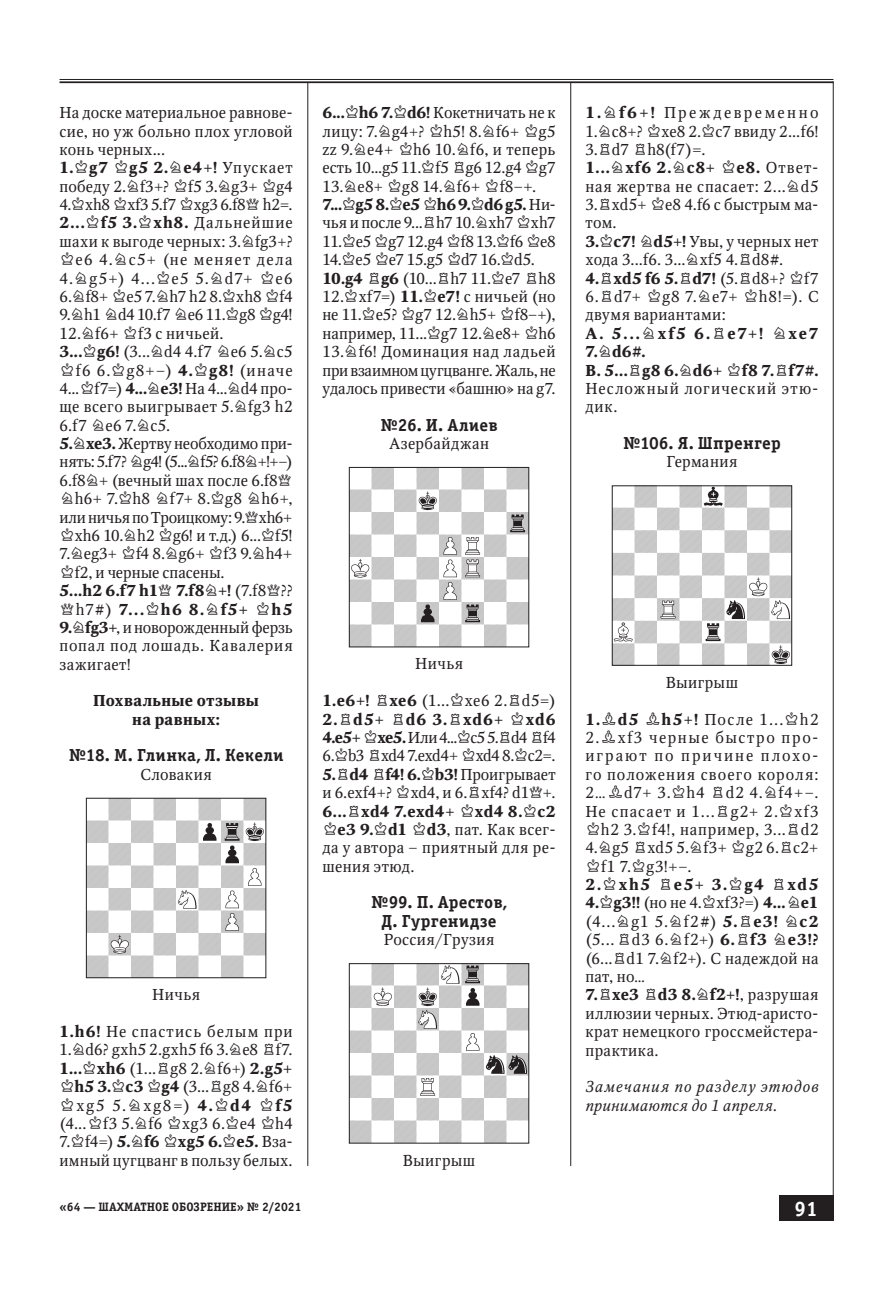
<style>
.page{position:relative;width:893px;height:1290px;background:#fff}
.page>*{position:absolute;margin:0;border:0;box-sizing:border-box;transform-origin:0 0}
.t1{font:700 21px "Officina Serif C";color:#fff}
.t2{font:700 17.5px/18.4px "Officina Serif C";letter-spacing:.015em;color:#231f20;text-align:center}
.t3{font:15.75px/18.4px "Octava Chess";letter-spacing:.01em;color:#231f20}
.t4{font:700 15.75px/18.4px "Octava Chess";letter-spacing:.04em;color:#231f20}
.t5{font:15.75px "Octava C";letter-spacing:.03em;color:#231f20}
.t6{font:italic 15.75px/18.4px "Octava C";letter-spacing:.06em;color:#231f20}
.t7{font:700 15.75px/18.4px "Octava C";letter-spacing:.02em;color:#231f20;text-align:center}
.t8{font:700 12.25px "Officina Serif C";color:#231f20}
.s1{font-weight:700}
.s2{font-family:"Octava C"}
.s3{font-weight:400}
</style>
<div class="page">
<div style="left:779px;top:1195px;width:54px;height:26px;background:#231f20"></div>
<hr style="left:833px;top:81px;width:1px;height:1140px;background:#231f20">
<hr style="left:60px;top:79px;width:773px;height:1px;background:#231f20">
<hr style="left:60px;top:81px;width:773px;height:2px;background:#231f20">
<hr style="left:307px;top:82px;width:1px;height:1084px;background:#231f20">
<hr style="left:570px;top:82px;width:1px;height:1084px;background:#231f20">
<img style="left:88px;top:800px;width:176px;height:176px">
<div style="left:86px;top:798px;width:180px;height:180px;border:1px solid #231f20"></div>
<img style="left:351px;top:469px;width:176px;height:176px">
<div style="left:349px;top:467px;width:180px;height:180px;border:1px solid #231f20"></div>
<img style="left:351px;top:965px;width:176px;height:176px">
<div style="left:349px;top:963px;width:180px;height:180px;border:1px solid #231f20"></div>
<img style="left:614px;top:487px;width:176px;height:177px">
<div style="left:612px;top:485px;width:180px;height:181px;border:1px solid #231f20"></div>
<p class="t3" style="left:60px;top:104px;width:235px">На доске материальное равнове&shy;сие, но уж больно плох угловой конь черных...<br><span class="s1">1.Kg7 Kg5 2.Ne4+!</span> Упускает победу 2.Nf3+? Kf5 3.Ng3+ Kg4<br>4.Kxh8 Kxf3 5.f7 Kxg3 6.f8Q h2=.<br><span class="s1">2...Kf5 3.Kxh8.</span> Дальнейшие шахи к выгоде черных: 3.Nfg3+?<br>Ke6 4.Nc5+ (не меняет дела<br>4.Ng5+) 4...Ke5 5.Nd7+ Ke6<br>6.Nf8+ Ke5 7.Nh7 h2 8.Kxh8 Kf4<br>9.Nh1 Nd4 10.f7 Ne6 11.Kg8 Kg4!<br>12.Nf6+ Kf3 с ничьей.<br><span class="s1">3...Kg6!</span> (3...Nd4 4.f7 Ne6 5.Nc5<br>Kf6 6.Kg8+–) <span class="s1">4.Kg8!</span> (иначе<br>4...Kf7=) <span class="s1">4...Ne3!</span> На 4...Nd4 про&shy;ще всего выигрывает 5.Nfg3 h2<br>6.f7 Ne6 7.Nc5.<br><span class="s1">5.Nxe3.</span> Жертву необходимо при&shy;нять: 5.f7? Ng4! (5...Nf5? 6.f8N+!+–)<br>6.f8N+ (вечный шах после 6.f8Q<br>Nh6+ 7.Kh8 Nf7+ 8.Kg8 Nh6+, или ничья по Троицкому: 9.Qxh6+<br>Kxh6 10.Nh2 Kg6! и т.д.) 6...Kf5!<br>7.Neg3+ Kf4 8.Ng6+ Kf3 9.Nh4+<br>Kf2, и черные спасены.<br><span class="s1">5...h2 6.f7 h1Q 7.f8N+!</span> (7.f8Q??<br>Qh7#) <span class="s1">7...Kh6 8.Nf5+ Kh5<br>9.Nfg3+</span>, и новорожденный ферзь попал под лошадь. Кавалерия зажигает!</p>
<p class="t7" style="left:93px;top:692px;width:167px">Похвальные отзывы на равных:</p>
<p class="t2" style="left:69px;top:746px;width:216px">№18. М. Глинка, Л. Кекели</p>
<p class="t5" style="left:140px;top:765px;width:73px">Словакия</p>
<p class="t5" style="left:152px;top:986px;width:50px">Ничья</p>
<p class="t3" style="left:60px;top:1023px;width:235px;text-align:justify"><span class="s1">1.h6!</span> Не спастись белым при 1.Nd6? gxh5 2.gxh5 f6 3.Ne8 Rf7.<br><span class="s1">1...Kxh6</span> (1...Rg8 2.Nf6+) <span class="s1">2.g5+ Kh5 3.Kc3 Kg4</span> (3...Rg8 4.Nf6+ Kxg5 5.Nxg8=) <span class="s1">4.Kd4 Kf5 </span>(4...Kf3 5.Nf6 Kxg3 6.Ke4 Kh4<br>7.Kf4=) <span class="s1">5.Nf6 Kxg5 6.Ke5.</span> Вза&shy;имный цугцванг в пользу белых.</p>
<p class="t3" style="left:322px;top:104px;width:235px"><span class="s1">6...Kh6 7.Kd6!</span> Кокетничать не к лицу: 7.Ng4+? Kh5! 8.Nf6+ Kg5 zz 9.Ne4+ Kh6 10.Nf6, и теперь есть 10...g5 11.Kf5 Rg6 12.g4 Kg7<br>13.Ne8+ Kg8 14.Nf6+ Kf8–+.<br><span class="s1">7...Kg5 8.Ke5 Kh6 9.Kd6 g5.</span> Ни&shy;чья и после 9...Rh7 10.Nxh7 Kxh7<br>11.Ke5 Kg7 12.g4 Kf8 13.Kf6 Ke8<br>14.Ke5 Ke7 15.g5 Kd7 16.Kd5.<br><span class="s1">10.g4 Rg6</span> (10...Rh7 11.Ke7 Rh8<br>12.Kxf7=) <span class="s1">11.Ke7!</span> с ничьей (но не 11.Ke5? Kg7 12.Nh5+ Kf8–+), например, 11...Kg7 12.Ne8+ Kh6<br>13.Nf6! Доминация над ладьей при взаимном цугцванге. Жаль, не удалось привести «башню» на g7.</p>
<p class="t2" style="left:380px;top:416px;width:119px">№26. И. Алиев</p>
<p class="t5" style="left:389px;top:435px;width:102px">Азербайджан</p>
<p class="t5" style="left:415px;top:655px;width:50px">Ничья</p>
<p class="t3" style="left:322px;top:692px;width:235px;text-align:justify"><span class="s1">1.e6+! Rxe6</span> (1...Kxe6 2.Rd5=)<br><span class="s1">2.Rd5+ Rd6 3.Rxd6+ Kxd6<br>4.e5+ Kxe5.</span> Или 4...Kc5 5.Rd4 Rf4<br>6.Kb3 Rxd4 7.exd4+ Kxd4 8.Kc2=.<br><span class="s1">5.Rd4 Rf4! 6.Kb3!</span> Проигрывает и 6.exf4+? Kxd4, и 6.Rxf4? d1Q+.</p>
<p class="t3" style="left:322px;top:802px;width:235px;text-align:justify"><span class="s1">6...Rxd4 7.exd4+ Kxd4 8.Kc2<br>Ke3 9.Kd1 Kd3</span>, пат. Как всег&shy;да у автора – приятный для ре&shy;шения этюд.</p>
<p class="t2" style="left:371px;top:893px;width:137px">№99. П. Арестов,<br>Д. Гургенидзе</p>
<p class="t5" style="left:384px;top:931px;width:112px">Россия/Грузия</p>
<p class="t5" style="left:403px;top:1151px;width:74px">Выигрыш</p>
<p class="t3" style="left:585px;top:104px;width:235px"><span class="s1">1.Nf6+!</span> Преждевременно<br>1.Nc8+? Kxe8 2.Kc7 ввиду 2...f6!<br>3.Rd7 Rh8(f7)=.<br><span class="s1">1...Nxf6 2.Nc8+ Ke8.</span> Ответ&shy;ная жертва не спасает: 2...Nd5<br>3.Rxd5+ Ke8 4.f6 с быстрым ма&shy;том.<br><span class="s1">3.Kc7! Nd5+!</span> Увы, у черных нет хода 3...f6. 3...Nxf5 4.Rd8#.<br><span class="s1">4.Rxd5 f6 5.Rd7!</span> (5.Rd8+? Kf7<br>6.Rd7+ Kg8 7.Ne7+ Kh8!=). С двумя вариантами:</p>
<p class="t4" style="left:585px;top:324px;width:235px">А. 5...Nxf5 6.Re7+! Nxe7<br>7.Nd6#.<br><span class="s2">B</span>. 5...Rg8 6.Nd6+ Kf8 7.Rf7#.<br><span class="s3">Несложный логический этю&shy;дик.</span></p>
<p class="t2" style="left:623px;top:434px;width:159px">№106. Я. Шпренгер</p>
<p class="t5" style="left:666px;top:453px;width:73px">Германия</p>
<p class="t5" style="left:666px;top:674px;width:74px">Выигрыш</p>
<p class="t3" style="left:585px;top:710px;width:235px;text-align:justify"><span class="s1">1.Bd5 Bh5+!</span> После 1...Kh2<br>2.Bxf3 черные быстро про&shy;играют по причине плохо&shy;го положения своего короля:<br>2…Bd7+ 3.Kh4 Rd2 4.Nf4+–.<br>Не спасает и 1...Rg2+ 2.Kxf3<br>Kh2 3.Kf4!, например, 3...Rd2<br>4.Ng5 Rxd5 5.Nf3+ Kg2 6.Rc2+ Kf1 7.Kg3!+–.</p>
<p class="t3" style="left:585px;top:876px;width:235px"><span class="s1">2.Kxh5 Re5+ 3.Kg4 Rxd5<br>4.Kg3!!</span> (но не 4.Kxf3?=) <span class="s1">4...Ne1 </span>(4...Ng1 5.Nf2#) <span class="s1">5.Re3! Nc2 </span>(5...Rd3 6.Nf2+) <span class="s1">6.Rf3 Ne3!? </span>(6...Rd1 7.Nf2+). С надеждой на пат, но…<br><span class="s1">7.Rxe3 Rd3 8.Nf2+!</span>, разрушая иллюзии черных. Этюд-аристо&shy;крат немецкого гроссмейстера&shy;практика.</p>
<p class="t6" style="left:585px;top:1078px;width:235px">Замечания по разделу этюдов принимаются до 1 апреля.</p>
<p class="t8" style="left:60px;top:1200px;width:243px">«64 — ШАХМАТНОЕ ОБОЗРЕНИЕ» № 2/2021</p>
<h1 class="t1" style="left:794px;top:1196px;width:25px">91</h1>
</div>
